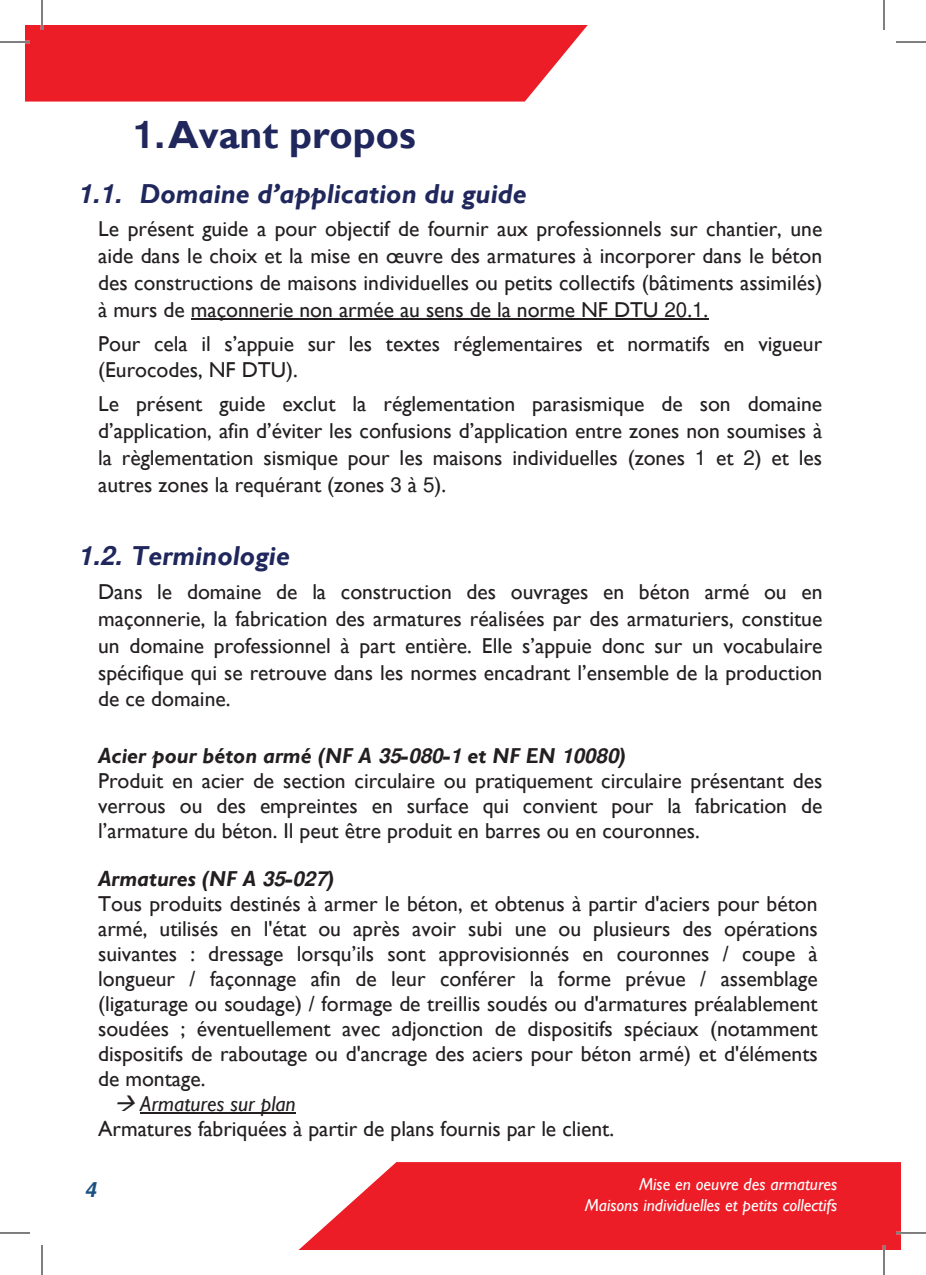
<style>
.page{position:relative;width:926px;height:1275px;background:#fff}
.page>*{position:absolute;margin:0;border:0;box-sizing:border-box;transform-origin:0 0}
.t1{font:700 39.2px "Gill Sans";color:#1f275c}
.t2{font:italic 700 27.4px "Gill Sans";color:#1f275c}
.t3{font:21.6px/25px "Gill Sans";color:#231f20}
.t4{font:italic 700 20.6px "Helvetica";color:#19497c}
.t5{font:italic 17.4px/20.8px "Gill Sans";color:#fff;text-align:right}
.s1{font-family:"Helvetica";font-size:38.2px}
.s2{font-family:"Helvetica";font-size:26.4px}
.s3{font-family:"Helvetica";font-size:20.6px}
.s4{font-weight:700;font-style:italic}
.s5{font-family:"Helvetica";font-weight:700;font-style:italic;font-size:20.6px}
.s6{font-style:italic}
.s7{font-size:21px;color:#1a5082}
</style>
<div class="page">
<svg style="left:299px;top:1162px;width:602px;height:88px;background:#ed2f37"></svg>
<svg style="left:25px;top:25px;width:563px;height:77px;background:#ed2a33"></svg>
<hr style="left:191px;top:318px;width:517px;height:1px;background:#231f20">
<hr style="left:140px;top:1112px;width:156px;height:1px;background:#231f20">
<hr style="left:0;top:41px;width:30px;height:2px;background:#fff">
<hr style="left:896px;top:1231px;width:30px;height:3px;background:#fff">
<hr style="left:41px;top:0;width:2px;height:30px;background:#fff">
<hr style="left:883px;top:1245px;width:2px;height:30px;background:#fff">
<hr style="left:0;top:42px;width:30px;height:1px;background:#000">
<hr style="left:896px;top:42px;width:30px;height:1px;background:#000">
<hr style="left:0;top:1232px;width:30px;height:1px;background:#000">
<hr style="left:896px;top:1232px;width:30px;height:1px;background:#000">
<hr style="left:42px;top:0;width:1px;height:30px;background:#000">
<hr style="left:42px;top:1245px;width:1px;height:30px;background:#000">
<hr style="left:884px;top:0;width:1px;height:30px;background:#000">
<hr style="left:884px;top:1245px;width:1px;height:30px;background:#000">
<h1 class="t1" style="left:133px;top:111px;width:284px"><span class="s1">1.</span> Avant propos</h1>
<p class="t2" style="left:78px;top:177px;width:451px"><span class="s2">1.1.</span> Domaine d’application du guide</p>
<p class="t3" style="left:98px;top:216px;width:726px;line-height:26.8px;text-align:justify">Le présent guide a pour objectif de fournir aux professionnels sur chantier, une aide dans le choix et la mise en œuvre des armatures à incorporer dans le béton des constructions de maisons individuelles ou petits collectifs (bâtiments assimilés) à murs de maçonnerie non armée au sens de la norme NF DTU <span class="s3">20</span>.<span class="s3">1</span>.</p>
<p class="t3" style="left:98px;top:330px;width:726px;line-height:26.8px">Pour cela il s’appuie sur les textes réglementaires et normatifs en vigueur (Eurocodes, NF DTU).</p>
<p class="t3" style="left:98px;top:391px;width:726px;line-height:26.8px;text-align:justify">Le présent guide exclut la réglementation parasismique de son domaine d’application, afin d’éviter les confusions d’application entre zones non soumises à la règlementation sismique pour les maisons individuelles (zones <span class="s3">1</span> et <span class="s3">2</span>) et les autres zones la requérant (zones <span class="s3">3</span> à <span class="s3">5</span>).</p>
<p class="t2" style="left:78px;top:540px;width:214px"><span class="s2">1.2.</span> Terminologie</p>
<p class="t3" style="left:98px;top:578px;width:726px;line-height:26.8px;text-align:justify">Dans le domaine de la construction des ouvrages en béton armé ou en maçonnerie, la fabrication des armatures réalisées par des armaturiers, constitue un domaine professionnel à part entière. Elle s’appuie donc sur un vocabulaire spécifique qui se retrouve dans les normes encadrant l’ensemble de la production de ce domaine.</p>
<p class="t3" style="left:98px;top:743px;width:726px"><span class="s4">Acier pour béton armé (NF A</span> <span class="s5">35</span><span class="s4">-</span><span class="s5">080</span><span class="s4">-</span><span class="s5">1</span> <span class="s4">et NF EN</span> <span class="s5">10080</span><span class="s4">)<br></span>Produit en acier de section circulaire ou pratiquement circulaire présentant des verrous ou des empreintes en surface qui convient pour la fabrication de l’armature du béton. Il peut être produit en barres ou en couronnes.</p>
<p class="t3" style="left:98px;top:866px;width:721px"><span class="s4">Armatures (NF A</span> <span class="s5">35</span><span class="s4">-</span><span class="s5">027</span><span class="s4">)<br></span>Tous produits destinés à armer le béton, et obtenus à partir d'aciers pour béton armé, utilisés en l'état ou après avoir subi une ou plusieurs des opérations suivantes : dressage lorsqu’ils sont approvisionnés en couronnes / coupe à longueur / façonnage afin de leur conférer la forme prévue / assemblage (ligaturage ou soudage) / formage de treillis soudés ou d'armatures préalablement soudées ; éventuellement avec adjonction de dispositifs spéciaux (notamment dispositifs de raboutage ou d'ancrage des aciers pour béton armé) et d'éléments de montage.</p>
<p class="t3" style="left:98px;top:1091px;width:518px;text-indent:15px">→ <span class="s6">Armatures sur plan<br></span>Armatures fabriquées à partir de plans fournis par le client.</p>
<p class="t4" style="left:80px;top:1175px;width:18px">4<span class="s7">4</span></p>
<p class="t5" style="left:585px;top:1173px;width:254px">Mise en oeuvre des armatures<br>Maisons individuelles et petits collectifs</p>
</div>
